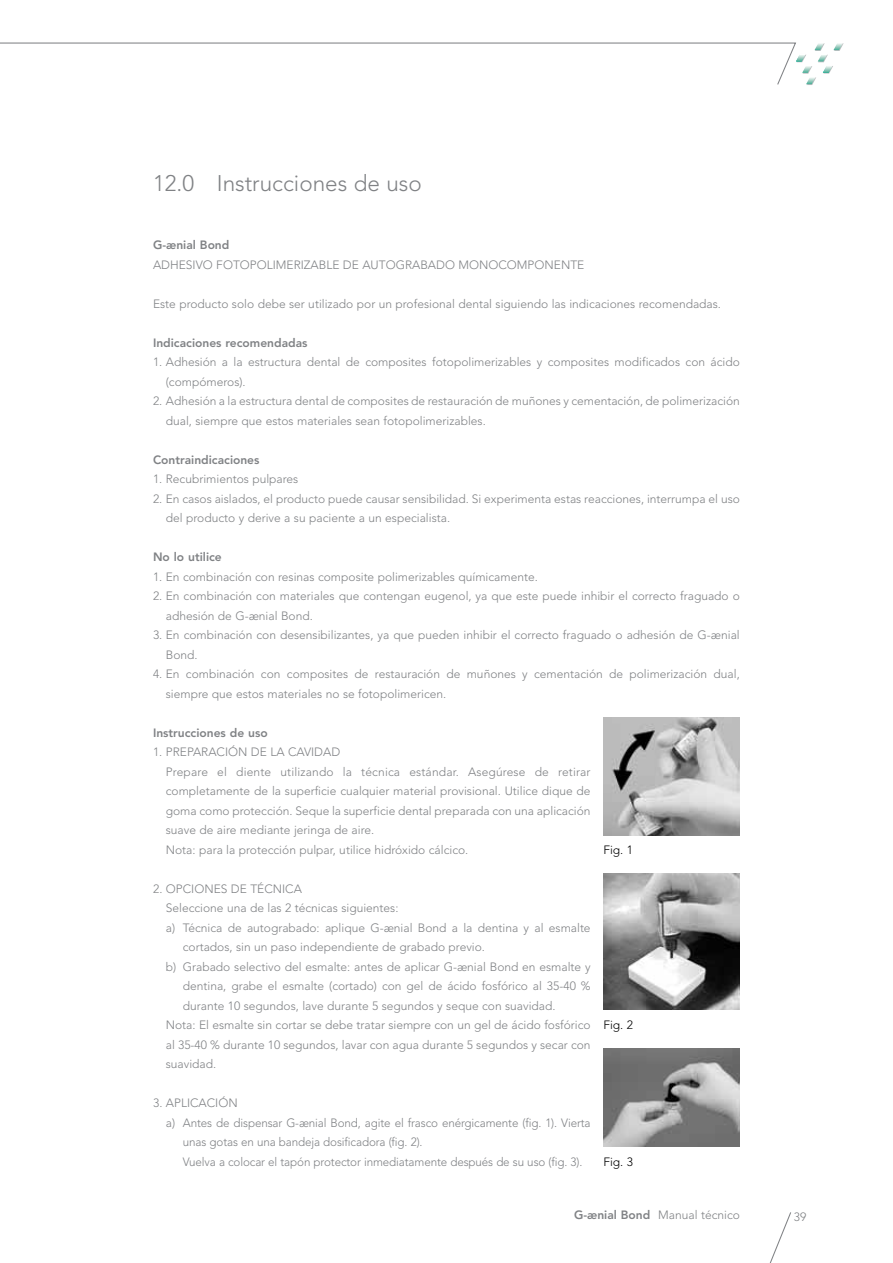
<style>
.page{position:relative;width:893px;height:1263px;background:#fff}
.page>*{position:absolute;margin:0;border:0;box-sizing:border-box;transform-origin:0 0}
.t1{font:300 22.5px "Avenir LT Std";color:#808285}
.t2{font:300 12px/19.5px "Avenir LT Std";color:#808285}
.t3{font:800 12px "Avenir LT Std";color:#808285}
.t4{font:300 12px "Avenir LT Std";color:#000}
.s1{font-weight:800}
</style>
<div class="page">
<svg style="left:0;top:42px;width:844px;height:43px"></svg>
<svg style="left:769px;top:1212px;width:22px;height:51px"></svg>
<img style="left:603px;top:873px;width:137px;height:137px">
<img style="left:603px;top:717px;width:137px;height:119px">
<img style="left:603px;top:1049px;width:137px;height:97px">
<h1 class="t1" style="left:153px;top:170px;width:270px">12.0 I nstrucciones de uso</h1>
<p class="t3" style="left:153px;top:238px;width:78px">G-ænial Bond</p>
<p class="t2" style="left:153px;top:255px;width:433px">ADHESIVO FOTOPOLIMERIZABLE DE AUTOGRABADO MONOCOMPONENTE</p>
<p class="t2" style="left:153px;top:294px;width:569px">Este producto solo debe ser utilizado por un profesional dental siguiendo las indicaciones recomendadas.</p>
<p class="t3" style="left:153px;top:335px;width:156px">Indicaciones recomendadas</p>
<p class="t2" style="left:166px;top:352px;width:576px;text-indent:-13px">1. Adhesión a la estructura dental de composites fotopolimerizables y composites modificados con ácido (compómeros).</p>
<p class="t2" style="left:166px;top:391px;width:575px;text-indent:-13px">2. Adhesión a la estructura dental de composites de restauración de muñones y cementación, de polimerización dual, siempre que estos materiales sean fotopolimerizables.</p>
<p class="t3" style="left:153px;top:452px;width:108px">Contraindicaciones</p>
<p class="t2" style="left:153px;top:469px;width:147px">1. Recubrimientos pulpares</p>
<p class="t2" style="left:166px;top:489px;width:576px;text-indent:-13px">2. En casos aislados, el producto puede causar sensibilidad. Si experimenta estas reacciones, interrumpa el uso del producto y derive a su paciente a un especialista.</p>
<p class="t3" style="left:153px;top:550px;width:70px">No lo utilice</p>
<p class="t2" style="left:153px;top:567px;width:386px">1. En combinación con resinas composite polimerizables químicamente.</p>
<p class="t2" style="left:166px;top:586px;width:575px;text-indent:-13px">2. En combinación con materiales que contengan eugenol, ya que este puede inhibir el correcto fraguado o adhesión de G-ænial Bond.</p>
<p class="t2" style="left:166px;top:625px;width:575px;text-indent:-13px">3. En combinación con desensibilizantes, ya que pueden inhibir el correcto fraguado o adhesión de G-ænial<br>Bond.</p>
<p class="t2" style="left:166px;top:664px;width:575px;text-indent:-13px">4. En combinación con composites de restauración de muñones y cementación de polimerización dual, siempre que estos materiales no se fotopolimericen.</p>
<p class="t3" style="left:153px;top:725px;width:116px">Instrucciones de uso</p>
<p class="t2" style="left:153px;top:742px;width:189px">1. PREPARACIÓN DE LA CAVIDAD</p>
<p class="t2" style="left:166px;top:762px;width:426px">Prepare el diente utilizando la técnica estándar. Asegúrese de retirar</p>
<p class="t2" style="left:166px;top:781px;width:426px">completamente de la superficie cualquier material provisional. Utilice dique de</p>
<p class="t2" style="left:166px;top:801px;width:426px">goma como protección. Seque la superficie dental preparada con una aplicación</p>
<p class="t2" style="left:166px;top:820px;width:210px">suave de aire mediante jeringa de aire.</p>
<p class="t2" style="left:153px;top:840px;width:317px">Nota: para la protección pulpar, utilice hidróxido cálcico.</p>
<p class="t2" style="left:153px;top:879px;width:150px">2. OPCIONES DE TÉCNICA</p>
<p class="t2" style="left:166px;top:898px;width:234px">Seleccione una de las 2 técnicas siguientes:</p>
<p class="t2" style="left:166px;top:918px;width:426px">a) Técnica de autograbado: aplique G-ænial Bond a la dentina y al esmalte</p>
<p class="t2" style="left:183px;top:937px;width:304px">cortados, sin un paso independiente de grabado previo.</p>
<p class="t2" style="left:166px;top:957px;width:426px">b) Grabado selectivo del esmalte: antes de aplicar G-ænial Bond en esmalte y</p>
<p class="t2" style="left:183px;top:976px;width:409px">dentina, grabe el esmalte (cortado) con gel de ácido fosfórico al 35-40 %</p>
<p class="t2" style="left:183px;top:996px;width:374px">durante 10 segundos, lave durante 5 segundos y seque con suavidad.</p>
<p class="t2" style="left:153px;top:1015px;width:439px">N ota: El esmalte sin cortar se debe tratar siempre con un gel de ácido fosfórico</p>
<p class="t2" style="left:166px;top:1035px;width:426px">al 35-40 % durante 10 segundos, lavar con agua durante 5 segundos y secar con</p>
<p class="t2" style="left:166px;top:1054px;width:52px">suavidad.</p>
<p class="t2" style="left:153px;top:1093px;width:86px">3. APLICACIÓN</p>
<p class="t2" style="left:166px;top:1113px;width:426px">a) Antes de dispensar G-ænial Bond, agite el frasco enérgicamente (fig. 1). Vierta</p>
<p class="t2" style="left:183px;top:1132px;width:241px">unas gotas en una bandeja dosificadora (fig. 2).</p>
<p class="t2" style="left:183px;top:1152px;width:401px">Vuelva a colocar el tapón protector inmediatamente después de su uso (fig. 3).</p>
<p class="t4" style="left:603px;top:842px;width:31px">Fig. 1</p>
<p class="t4" style="left:603px;top:1018px;width:31px">Fig. 2</p>
<p class="t4" style="left:603px;top:1154px;width:31px">Fig. 3</p>
<p class="t2" style="left:574px;top:1205px;width:167px"><span class="s1">G-ænial Bond</span> Manual técnico</p>
<p class="t2" style="left:794px;top:1207px;width:14px">39</p>
</div>
